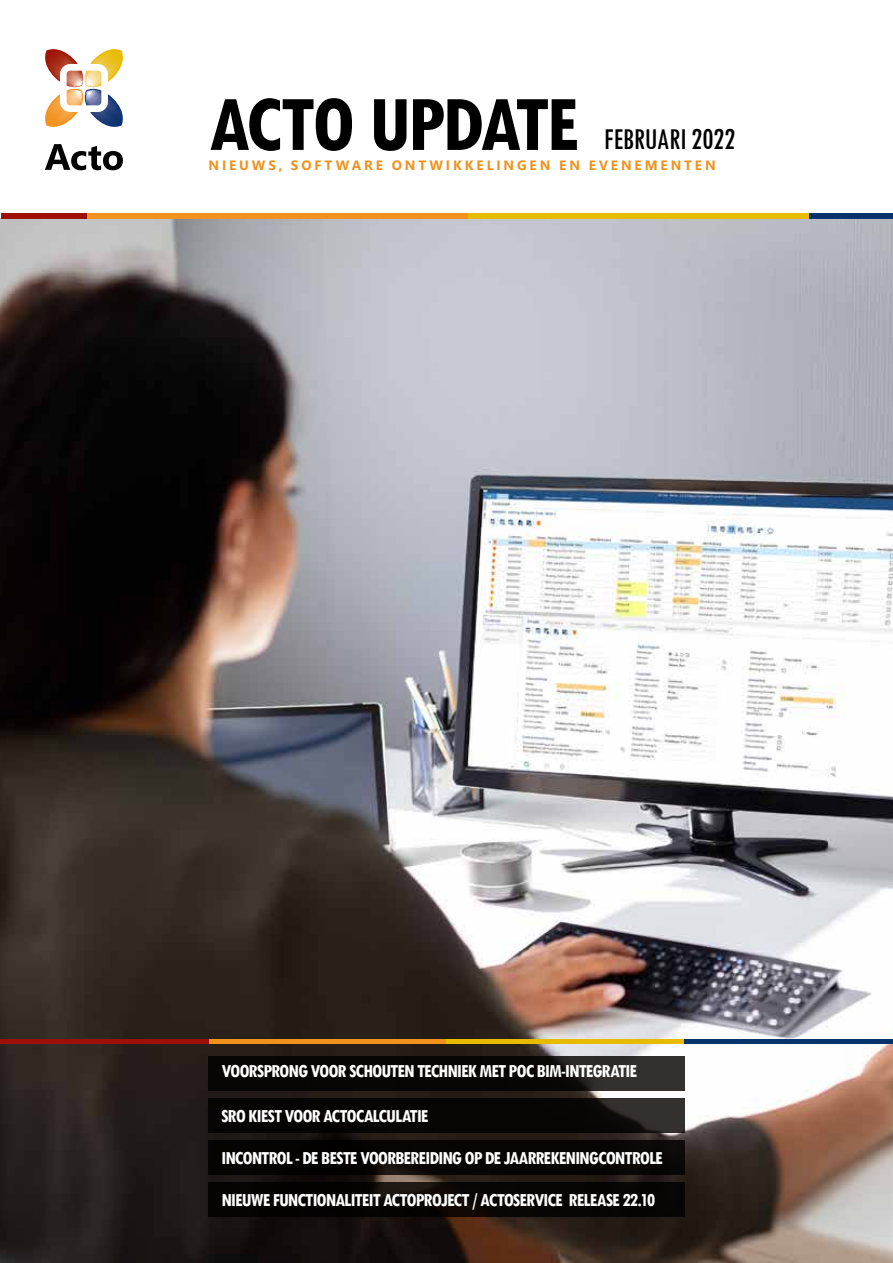
<style>
.page{position:relative;width:893px;height:1263px;background:#fff}
.page>*{position:absolute;margin:0;border:0;box-sizing:border-box;transform-origin:0 0}
.t1{font:700 condensed 83.1px "Tw Cen";letter-spacing:-.035em;color:#000}
.t2{font:condensed 31.5px "Tw Cen";letter-spacing:-.02em;color:#000}
.t3{font:700 condensed 19.5px "Tw Cen";letter-spacing:-.05em;color:#fff}
.t4{font:700 13.5px "Segoe UI";letter-spacing:.215em;color:#f0921d}
</style>
<div class="page">
<img style="left:0;top:219px;width:893px;height:1044px">
<hr style="left:0;top:1040px;width:449px;height:4px;background:#f0921d">
<hr style="left:446px;top:1040px;width:447px;height:4px;background:#e8ba00">
<hr style="left:685px;top:1040px;width:208px;height:4px;background:#06326e">
<hr style="left:0;top:1040px;width:208px;height:4px;background:#9c1006">
<svg style="left:208px;top:1057px;width:477px;height:34px;background:#110e0d"></svg>
<svg style="left:208px;top:1099px;width:477px;height:34px;background:#0c0a08"></svg>
<div style="left:208px;top:1183px;width:477px;height:34px;background:#070403"></div>
<svg style="left:45px;top:49px;width:78px;height:78px"></svg>
<svg style="left:45px;top:144px;width:78px;height:26px"></svg>
<div style="left:1px;top:213px;width:481px;height:6px;background:#f0921d"></div>
<div style="left:469px;top:213px;width:424px;height:6px;background:#e8ba00"></div>
<div style="left:809px;top:213px;width:84px;height:6px;background:#06326e"></div>
<div style="left:1px;top:213px;width:85px;height:6px;background:#9c1006"></div>
<div style="left:208px;top:1141px;width:477px;height:34px;background:#070503"></div>
<h1 class="t1" style="left:208px;top:74px;width:372px">ACTO UPDATE</h1>
<p class="t4" style="left:209px;top:153px;width:509px">NIEUWS, SOFTWARE ONTWIKKELINGEN EN EVENEMENTEN</p>
<h2 class="t2" style="left:604px;top:121px;width:133px">FEBRUARI 2022</h2>
<p class="t3" style="left:221px;top:1059px;width:417px">VOORSPRONG VOOR SCHOUTEN TECHNIEK MET POC BIM-INTEGRATIE</p>
<p class="t3" style="left:221px;top:1104px;width:209px">SRO KIEST VOOR ACTOCALCULATIE</p>
<p class="t3" style="left:221px;top:1146px;width:443px">INCONTROL - DE BESTE VOORBEREIDING OP DE JAARREKENINGCONTROLE</p>
<p class="t3" style="left:221px;top:1188px;width:435px">NIEUWE FUNCTIONALITEIT ACTOPROJECT / ACTOSERVICE RELEASE 22.10</p>
</div>
